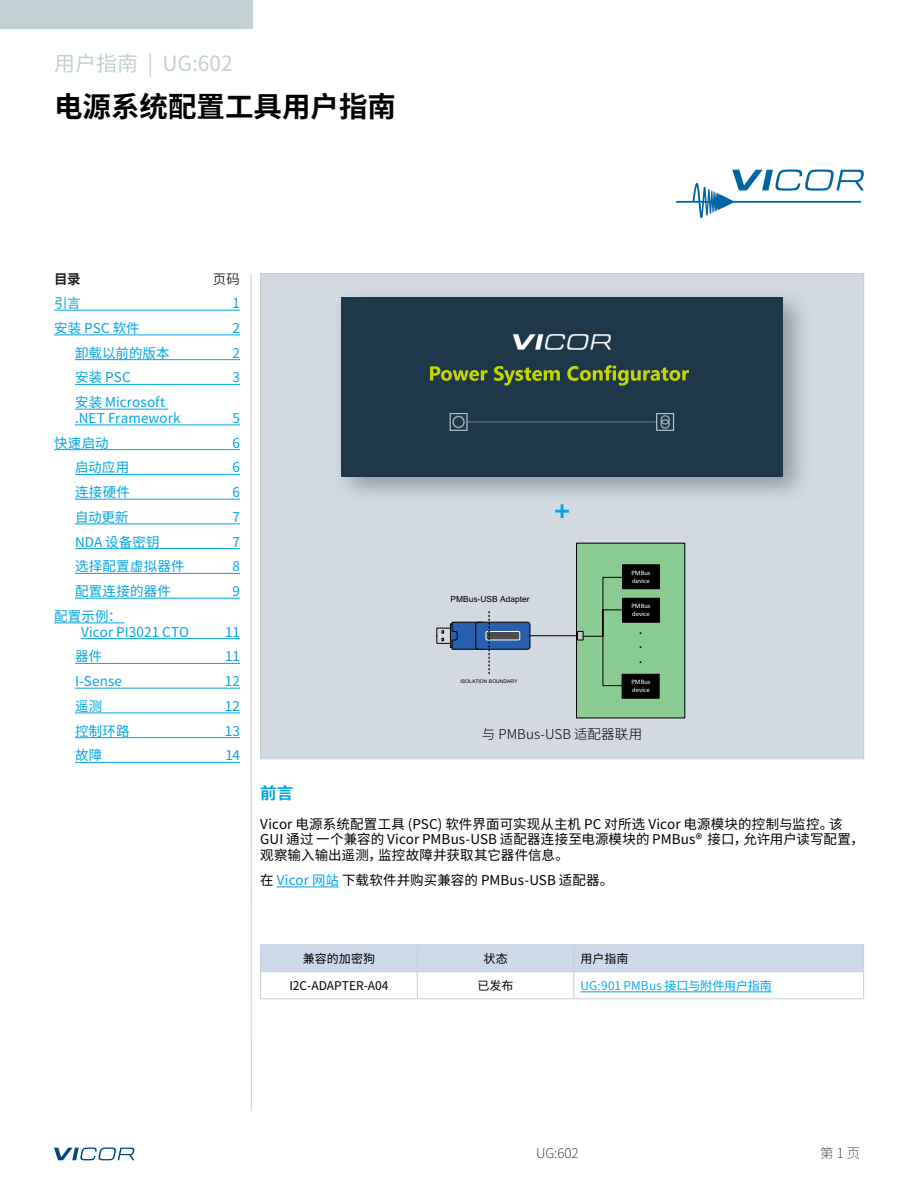
<style>
.page{position:relative;width:918px;height:1188px;background:#fff}
.page>*{position:absolute;margin:0;border:0;box-sizing:border-box;transform-origin:0 0}
.t1{font:700 28.5px "Source Han Sans CN";color:#000}
.t2{font:700 27px "Frutiger LT Pro";color:#00a5e3}
.t3{font:21px "Noto Sans Hans";color:#c2d1d4}
.t4{font:700 16.5px "Source Han Sans CN";color:#00a5e3}
.t5{font:13.5px/15.8px "Noto Sans Hans";letter-spacing:.005em;color:#000}
.t6{font:13.5px/15.8px "Noto Sans Hans";letter-spacing:.01em;color:#00a5e3}
.t7{font:300 13.5px "Source Han Sans CN";color:#000}
.t8{font:200 13.5px "Source Han Sans CN";color:#000}
.t9{font:700 13.5px "Source Han Sans CN";color:#221f20}
.t10{font:13.5px "Source Han Sans CN";color:#221f20}
.t11{font:12px "Source Han Sans CN";letter-spacing:.01em;color:#00a5e3}
.t12{font:12px "Noto Sans Hans";letter-spacing:.005em;color:#000}
.t13{font:12px "Source Han Sans CN";color:#000}
.t14{font:700 11.85px/14.2px "Calibri";color:#000;text-align:justify}
.t15{font:8.4px "Arial";color:#000}
.t16{font:6.75px/8.1px "Calibri";color:#fff}
.t17{font:5.1px "Arial";color:#000}
.s1{color:#00a5e3}
.s2{font-style:inherit}
</style>
<div class="page">
<svg style="left:54px;top:1148px;width:80px;height:12px"></svg>
<div style="left:260px;top:273px;width:604px;height:485px;background:#d3d9e1"></div>
<hr style="left:277px;top:887px;width:62px;height:1px;background:#00a5e3">
<svg style="left:676px;top:170px;width:188px;height:48px"></svg>
<div style="left:0;top:0;width:252px;height:28px;background:#c2d1d4"></div>
<hr style="left:251px;top:273px;width:1px;height:838px;background:#c2d1d4">
<hr style="left:54px;top:310px;width:186px;height:1px;background:#00a5e3">
<hr style="left:54px;top:335px;width:186px;height:1px;background:#00a5e3">
<hr style="left:75px;top:359px;width:165px;height:1px;background:#00a5e3">
<hr style="left:75px;top:384px;width:165px;height:1px;background:#00a5e3">
<hr style="left:75px;top:409px;width:93px;height:1px;background:#00a5e3">
<hr style="left:75px;top:425px;width:165px;height:1px;background:#00a5e3">
<hr style="left:54px;top:449px;width:186px;height:1px;background:#00a5e3">
<hr style="left:75px;top:474px;width:165px;height:1px;background:#00a5e3">
<hr style="left:75px;top:499px;width:165px;height:1px;background:#00a5e3">
<hr style="left:75px;top:524px;width:165px;height:1px;background:#00a5e3">
<hr style="left:75px;top:548px;width:165px;height:1px;background:#00a5e3">
<hr style="left:75px;top:573px;width:165px;height:1px;background:#00a5e3">
<hr style="left:75px;top:598px;width:165px;height:1px;background:#00a5e3">
<hr style="left:54px;top:623px;width:71px;height:1px;background:#00a5e3">
<hr style="left:81px;top:638px;width:159px;height:1px;background:#00a5e3">
<hr style="left:75px;top:663px;width:165px;height:1px;background:#00a5e3">
<hr style="left:75px;top:688px;width:165px;height:1px;background:#00a5e3">
<hr style="left:75px;top:713px;width:165px;height:1px;background:#00a5e3">
<hr style="left:75px;top:737px;width:165px;height:1px;background:#00a5e3">
<hr style="left:75px;top:762px;width:165px;height:1px;background:#00a5e3">
<div style="left:332px;top:285px;width:481px;height:221px;background:#77828d;opacity:.75"></div>
<div style="left:341px;top:297px;width:442px;height:180px;background:#1e384b"></div>
<div style="left:577px;top:543px;width:108px;height:175px;background:#89cb91"></div>
<div style="left:576px;top:543px;width:109px;height:175px;border:1px solid #000"></div>
<div style="left:622px;top:565px;width:38px;height:24px;background:#000;border:1px solid #000"></div>
<hr style="left:530px;top:635px;width:47px;height:1px;background:#000">
<svg style="left:577px;top:631px;width:6px;height:9px"></svg>
<svg style="left:437px;top:628px;width:13px;height:16px"></svg>
<svg style="left:450px;top:624px;width:2px;height:24px"></svg>
<div style="left:476px;top:622px;width:54px;height:27px;background:#2860ad;border-radius:3px"></div>
<div style="left:476px;top:622px;width:54px;height:27px;border:1px solid #000;border-radius:3px"></div>
<div style="left:486px;top:631px;width:34px;height:9px;background:#4d4d4f"></div>
<div style="left:486px;top:631px;width:34px;height:9px;border:1px solid #fff"></div>
<svg style="left:436px;top:630px;width:8px;height:11px"></svg>
<svg style="left:452px;top:612px;width:38px;height:62px"></svg>
<svg style="left:583px;top:577px;width:40px;height:109px"></svg>
<div style="left:622px;top:598px;width:38px;height:24px;background:#000;border:1px solid #000"></div>
<div style="left:622px;top:674px;width:37px;height:24px;background:#000;border:1px solid #000"></div>
<hr style="left:260px;top:944px;width:157px;height:1px;background:#c2d1d4">
<hr style="left:417px;top:944px;width:157px;height:1px;background:#c2d1d4">
<hr style="left:574px;top:944px;width:290px;height:1px;background:#c2d1d4">
<svg style="left:260px;top:945px;width:604px;height:53px"></svg>
<hr style="left:260px;top:998px;width:157px;height:1px;background:#c2d1d4">
<hr style="left:417px;top:998px;width:157px;height:1px;background:#c2d1d4">
<hr style="left:574px;top:998px;width:290px;height:1px;background:#c2d1d4">
<hr style="left:581px;top:992px;width:191px;height:1px;background:#00a5e3">
<h3 class="t3" style="left:54px;top:51px;width:180px">用户指南 | UG:602</h3>
<h1 class="t1" style="left:54px;top:91px;width:343px">电源系统配置工具用户指南</h1>
<p class="t9" style="left:54px;top:271px;width:28px">目录</p>
<p class="t10" style="left:213px;top:271px;width:29px">页码</p>
<p class="t6" style="left:54px;top:296px;width:28px">引言</p>
<p class="t6" style="left:233px;top:296px;width:9px">1</p>
<p class="t6" style="left:54px;top:320px;width:87px">安装 PSC 软件</p>
<p class="t6" style="left:233px;top:320px;width:9px">2</p>
<p class="t6" style="left:75px;top:345px;width:96px">卸载以前的版本</p>
<p class="t6" style="left:233px;top:345px;width:9px">2</p>
<p class="t6" style="left:75px;top:370px;width:57px">安装 PSC</p>
<p class="t6" style="left:233px;top:370px;width:9px">3</p>
<p class="t6" style="left:75px;top:395px;width:107px">安装 Microsoft .NET Framework</p>
<p class="t6" style="left:233px;top:410px;width:9px">5</p>
<p class="t6" style="left:54px;top:435px;width:56px">快速启动</p>
<p class="t6" style="left:233px;top:435px;width:9px">6</p>
<p class="t6" style="left:75px;top:460px;width:56px">启动应用</p>
<p class="t6" style="left:233px;top:460px;width:9px">6</p>
<p class="t6" style="left:75px;top:485px;width:57px">连接硬件</p>
<p class="t6" style="left:233px;top:485px;width:9px">6</p>
<p class="t6" style="left:75px;top:509px;width:55px">自动更新</p>
<p class="t6" style="left:233px;top:509px;width:9px">7</p>
<p class="t6" style="left:75px;top:534px;width:86px">NDA 设备密钥</p>
<p class="t6" style="left:233px;top:534px;width:9px">7</p>
<p class="t6" style="left:75px;top:559px;width:111px">选择配置虚拟器件</p>
<p class="t6" style="left:233px;top:559px;width:9px">8</p>
<p class="t6" style="left:75px;top:584px;width:98px">配置连接的器件</p>
<p class="t6" style="left:233px;top:584px;width:9px">9</p>
<p class="t6" style="left:81px;top:608px;width:110px;text-indent:-27px">配置示例：<br>Vicor PI3021 CTO</p>
<p class="t6" style="left:225px;top:624px;width:16px">11</p>
<p class="t6" style="left:75px;top:649px;width:29px">器件</p>
<p class="t6" style="left:225px;top:649px;width:16px">11</p>
<p class="t6" style="left:75px;top:674px;width:49px">I-Sense</p>
<p class="t6" style="left:225px;top:674px;width:17px">12</p>
<p class="t6" style="left:75px;top:698px;width:29px">遥测</p>
<p class="t6" style="left:225px;top:698px;width:17px">12</p>
<p class="t6" style="left:75px;top:723px;width:56px">控制环路</p>
<p class="t6" style="left:225px;top:723px;width:17px">13</p>
<p class="t6" style="left:75px;top:748px;width:29px">故障</p>
<p class="t6" style="left:225px;top:748px;width:16px">14</p>
<h2 class="t2" style="left:554px;top:493px;width:18px">+</h2>
<p class="t15" style="left:450px;top:593px;width:81px">PMBus-USB Adapter</p>
<p class="t16" style="left:631px;top:568px;width:21px">PMBus device</p>
<p class="t16" style="left:631px;top:602px;width:21px">PMBus device</p>
<p class="t14" style="left:639px;top:623px;width:5px">. . .</p>
<p class="t17" style="left:461px;top:678px;width:59px">ISOLATION BOUNDARY</p>
<p class="t16" style="left:631px;top:678px;width:21px">PMBus device</p>
<p class="t7" style="left:482px;top:727px;width:162px">与 PMBus-USB 适配器联用</p>
<p class="t4" style="left:260px;top:784px;width:35px">前言</p>
<p class="t5" style="left:260px;top:816px;width:605px">Vicor 电源系统配置工具 (PSC) 软件界面可实现从主机 PC 对所选 Vicor 电源模块的控制与监控。该<br>GUI 通过 一个兼容的 Vicor PMBus-USB 适配器连接至电源模块的 PMBus® 接口，允许用户读写配置，观察输入输出遥测，监控故障并获取其它器件信息。</p>
<p class="t5" style="left:260px;top:872px;width:355px">在 <span class="s1">Vicor 网站</span> 下载软件并购买兼容的 PMBus-USB 适配器。</p>
<p class="t12" style="left:303px;top:952px;width:74px">兼容的加密狗</p>
<p class="t12" style="left:483px;top:952px;width:26px">状态</p>
<p class="t12" style="left:581px;top:952px;width:49px">用户指南</p>
<p class="t13" style="left:289px;top:979px;width:101px">I2C-ADAPTER-A04</p>
<p class="t12" style="left:478px;top:979px;width:37px">已发布</p>
<p class="t11" style="left:581px;top:979px;width:193px">UG:901 PMBus <span class="s2">接口与附件用户指南</span></p>
<p class="t8" style="left:536px;top:1146px;width:44px">UG:602</p>
<p class="t8" style="left:820px;top:1146px;width:41px">第1页</p>
</div>
